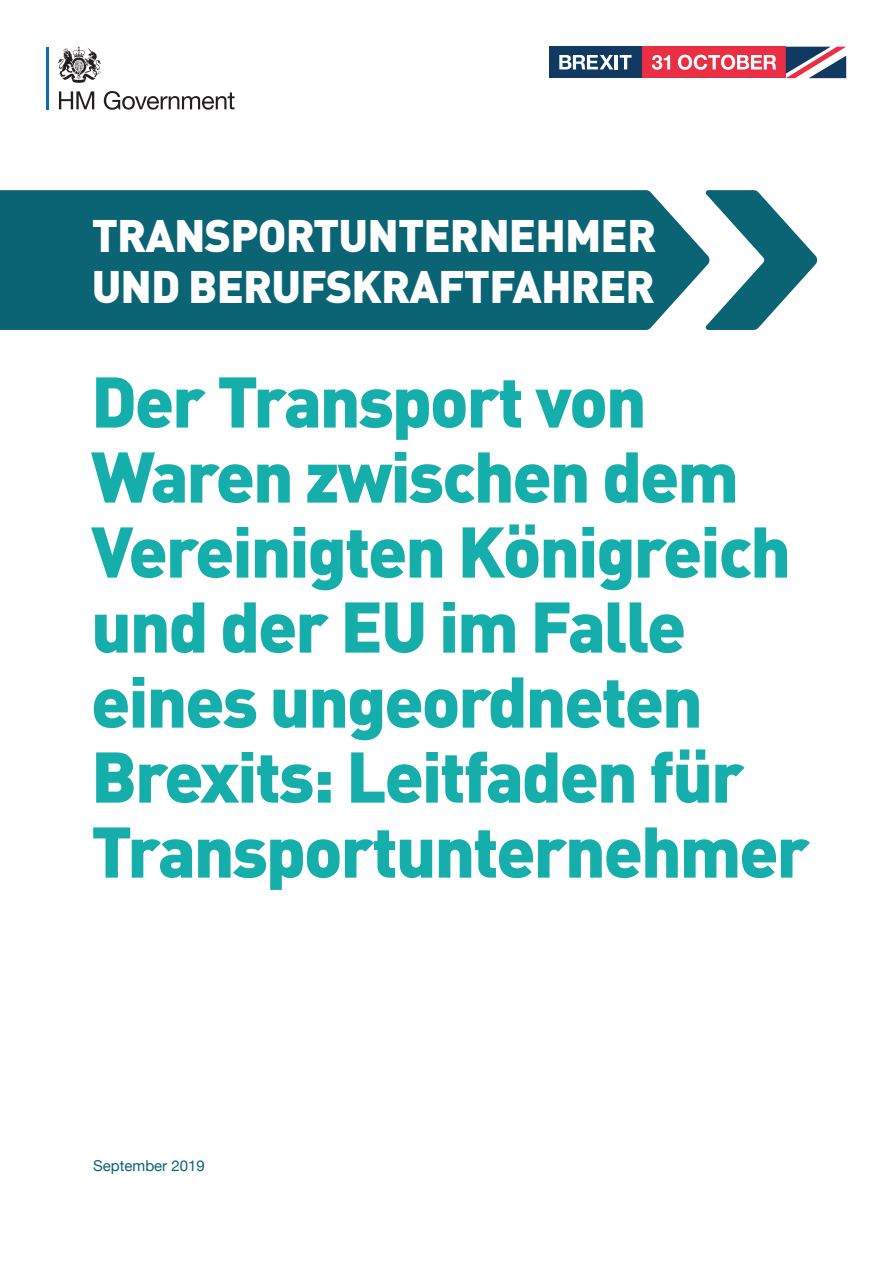
<style>
.page{position:relative;width:893px;height:1263px;background:#fff}
.page>*{position:absolute;margin:0;border:0;box-sizing:border-box;transform-origin:0 0}
.t1{font:900 70.5px/75px "DINOT";letter-spacing:-.03em;color:#15aeaa}
.t2{font:900 45px/51px "DINOT";letter-spacing:-.02em;color:#fff}
.Brexit_body{font:15px "Helvetica Neue";color:#0a6473}
</style>
<div class="page">
<svg style="left:710px;top:190px;width:108px;height:140px"></svg>
<div style="left:0;top:190px;width:710px;height:140px;background:#0a6473"></div>
<div style="left:549px;top:47px;width:93px;height:31px;background:#103a62"></div>
<div style="left:642px;top:47px;width:144px;height:31px;background:#ea2f45"></div>
<svg style="left:786px;top:47px;width:60px;height:31px"></svg>
<svg style="left:652px;top:55px;width:18px;height:15px"></svg>
<svg style="left:678px;top:55px;width:98px;height:15px"></svg>
<svg style="left:559px;top:55px;width:54px;height:14px"></svg>
<hr style="left:615px;top:55px;width:3px;height:14px;background:#fff">
<svg style="left:620px;top:55px;width:11px;height:14px"></svg>
<hr style="left:47px;top:47px;width:2px;height:62px;background:#0d6cb6">
<svg style="left:59px;top:91px;width:35px;height:18px"></svg>
<svg style="left:104px;top:91px;width:131px;height:19px"></svg>
<svg style="left:57px;top:47px;width:44px;height:36px"></svg>
<p class="t2" style="left:92px;top:205px;width:566px">TRANSPORTUNTERNEHMER<br>UND BERUFSKRAFTFAHRER</p>
<p class="t1" style="left:91px;top:357px;width:720px">Der Transport von<br>Waren zwischen dem<br>Vereinigten Königreich und der EU im Falle eines ungeordneten<br>Brexits: Leitfaden für<br>Transportunternehmer</p>
<p class="Brexit_body" style="left:93px;top:1155px;width:113px">September 2019</p>
</div>
